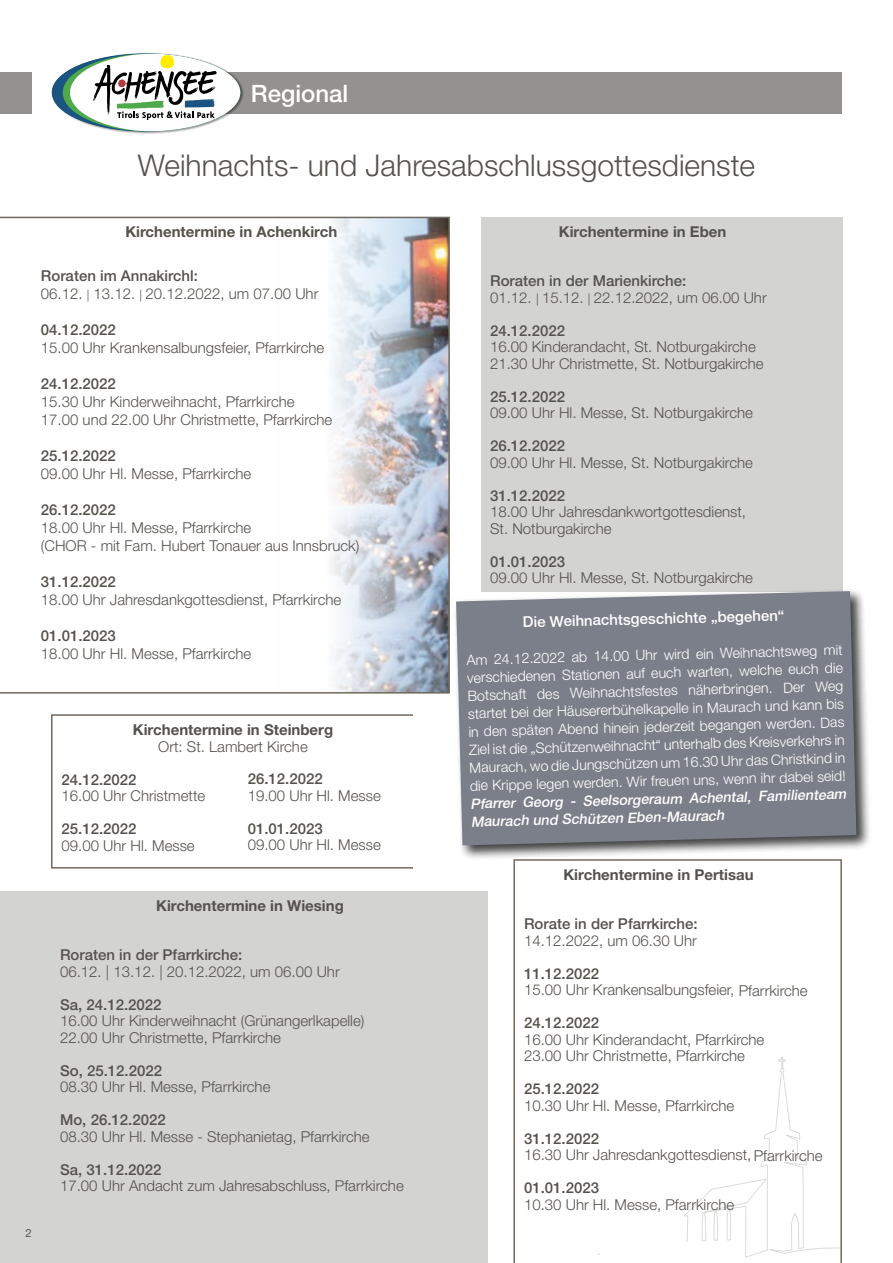
<style>
.page{position:relative;width:893px;height:1263px;background:#fff}
.page>*{position:absolute;margin:0;border:0;box-sizing:border-box;transform-origin:0 0}
.t1{font:300 30px "Helvetica Neue LT Pro";color:#55524e}
.t2{font:500 24px "Helvetica Neue LT Pro";color:#fff}
.t3{font:300 15px/16.5px "Helvetica Neue LT Pro";color:#55524e}
.t4{font:500 15px "Helvetica Neue LT Pro";color:#55524e}
.t5{font:700 15px "Helvetica Neue LT Pro";color:#55524e}
.t6{font:500 15px "Helvetica Neue LT Pro";color:#fff}
.t7{font:300 14.25px/18px "Helvetica Neue LT Pro";color:#fff;text-align:justify}
.t8{font:italic 500 14.25px/17.5px "Helvetica Neue LT Pro";color:#fff}
.t9{font:11.25px "Helvetica Neue LT Pro";color:#55524e}
.s1{font-weight:500}
.s2{font-size:12px}
</style>
<div class="page">
<div style="left:72px;top:73px;width:770px;height:41px;background:#949290"></div>
<img style="left:51px;top:72px;width:193px;height:62px">
<svg style="left:52px;top:53px;width:188px;height:78px"></svg>
<div style="left:0;top:73px;width:32px;height:41px;background:#949290"></div>
<svg style="left:0;top:217px;width:450px;height:477px"></svg>
<div style="left:481px;top:217px;width:361px;height:375px;background:#d3d3d2"></div>
<div style="left:0;top:891px;width:487px;height:372px;background:#d3d3d2"></div>
<div style="left:453px;top:588px;width:419px;height:272px;background:#000;opacity:.75"></div>
<svg style="left:456px;top:591px;width:400px;height:254px;fill:#7b7f8a"></svg>
<svg style="left:513px;top:859px;width:329px;height:404px"></svg>
<div style="left:51px;top:714px;width:402px;height:154px;border:2px solid #70695f"></div>
<div style="left:414px;top:711px;width:43px;height:161px;background:#fff"></div>
<div style="left:601px;top:1242px;width:96px;height:16px;background:#fff"></div>
<h2 class="t2" style="left:251px;top:79px;width:99px">Regional</h2>
<h1 class="t1" style="left:138px;top:147px;width:619px">Weihnachts- und Jahresabschlussgottesdienste</h1>
<p class="t9" style="left:26px;top:1226px;width:8px">2</p>
<p class="t5" style="left:125px;top:223px;width:213px">Kirchentermine in Achenkirch</p>
<p class="t5" style="left:559px;top:222px;width:169px">Kirchentermine in Eben</p>
<p class="t3" style="left:490px;top:272px;width:278px"><span class="s1">Roraten in der Marienkirche:<br></span>01.12. <span class="s2">|</span> 15.12. <span class="s2">|</span> 22.12.2022, um 06.00 Uhr</p>
<p class="t4" style="left:490px;top:321px;width:77px">24.12.2022</p>
<p class="t3" style="left:490px;top:338px;width:275px">16.00 Kinderandacht, St. Notburgakirche<br>21.30 Uhr Christmette, St. Notburgakirche</p>
<p class="t4" style="left:490px;top:387px;width:77px">25.12.2022</p>
<p class="t3" style="left:490px;top:404px;width:264px">09.00 Uhr Hl. Messe, St. Notburgakirche</p>
<p class="t4" style="left:490px;top:437px;width:77px">26.12.2022</p>
<p class="t3" style="left:490px;top:454px;width:264px">09.00 Uhr Hl. Messe, St. Notburgakirche</p>
<p class="t4" style="left:490px;top:486px;width:77px">31.12.2022</p>
<p class="t3" style="left:490px;top:503px;width:257px">18.00 Uhr Jahresdankwortgottesdienst,<br>St. Notburgakirche</p>
<p class="t4" style="left:490px;top:552px;width:77px">01.01.2023</p>
<p class="t3" style="left:490px;top:569px;width:264px">09.00 Uhr Hl. Messe, St. Notburgakirche</p>
<p class="t3" style="left:41px;top:267px;width:279px;line-height:18px"><span class="s1">Roraten im Annakirchl:<br></span>06.12. <span class="s2">|</span> 13.12. <span class="s2">|</span> 20.12.2022, um 07.00 Uhr</p>
<p class="t4" style="left:41px;top:321px;width:77px">04.12.2022</p>
<p class="t3" style="left:41px;top:339px;width:285px">15.00 Uhr Krankensalbungsfeier, Pfarrkirche</p>
<p class="t4" style="left:41px;top:375px;width:77px">24.12.2022</p>
<p class="t3" style="left:41px;top:393px;width:293px;line-height:18px">15.30 Uhr Kinderweihnacht, Pfarrkirche<br>17.00 und 22.00 Uhr Christmette, Pfarrkirche</p>
<p class="t4" style="left:41px;top:447px;width:77px">25.12.2022</p>
<p class="t3" style="left:41px;top:465px;width:212px">09.00 Uhr Hl. Messe, Pfarrkirche</p>
<p class="t4" style="left:41px;top:501px;width:77px">26.12.2022</p>
<p class="t3" style="left:41px;top:519px;width:320px;line-height:18px">18.00 Uhr Hl. Messe, Pfarrkirche<br>(CHOR - mit Fam. Hubert Tonauer aus Innsbruck)</p>
<p class="t4" style="left:41px;top:573px;width:77px">31.12.2022</p>
<p class="t3" style="left:41px;top:591px;width:302px">18.00 Uhr Jahresdankgottesdienst, Pfarrkirche</p>
<p class="t4" style="left:41px;top:627px;width:77px">01.01.2023</p>
<p class="t3" style="left:41px;top:645px;width:212px">18.00 Uhr Hl. Messe, Pfarrkirche</p>
<p class="t6" style="left:522px;top:614px;width:263px;rotate:-2deg">Die Weihnachtsgeschichte „begehen“</p>
<p class="t7" style="left:465px;top:652px;width:378px;rotate:-2deg">Am 24.12.2022 ab 14.00 Uhr wird ein Weihnachtsweg mit verschiedenen Stationen auf euch warten, welche euch die Botschaft des Weihnachtsfestes näherbringen. Der Weg startet bei der Häusererbühelkapelle in Maurach und kann bis in den späten Abend hinein jederzeit begangen werden. Das Ziel ist die „Schützenweihnacht“ unterhalb des Kreisverkehrs in Maurach, wo die Jungschützen um 16.30 Uhr das Christkind in die Krippe legen werden. Wir freuen uns, wenn ihr dabei seid!</p>
<p class="t8" style="left:470px;top:796px;width:378px;rotate:-2deg">Pfarrer Georg - Seelsorgeraum Achental, Familienteam<br>Maurach und Schützen Eben-Maurach</p>
<p class="t5" style="left:133px;top:720px;width:202px">Kirchentermine in Steinberg</p>
<p class="t3" style="left:158px;top:738px;width:151px">Ort: St. Lambert Kirche</p>
<p class="t4" style="left:62px;top:770px;width:77px">24.12.2022</p>
<p class="t3" style="left:62px;top:787px;width:145px">16.00 Uhr Christmette</p>
<p class="t4" style="left:62px;top:820px;width:77px">25.12.2022</p>
<p class="t3" style="left:62px;top:837px;width:135px">09.00 Uhr Hl. Messe</p>
<p class="t4" style="left:248px;top:770px;width:77px">26.12.2022</p>
<p class="t3" style="left:248px;top:787px;width:135px">19.00 Uhr Hl. Messe</p>
<p class="t4" style="left:248px;top:819px;width:77px">01.01.2023</p>
<p class="t3" style="left:248px;top:836px;width:135px">09.00 Uhr Hl. Messe</p>
<p class="t5" style="left:156px;top:896px;width:189px">Kirchentermine in Wiesing</p>
<p class="t4" style="left:60px;top:946px;width:184px">Roraten in der Pfarrkirche:</p>
<p class="t3" style="left:60px;top:963px;width:281px">06.12. | 13.12. | 20.12.2022, um 06.00 Uhr</p>
<p class="t4" style="left:60px;top:995px;width:103px">Sa, 24.12.2022</p>
<p class="t3" style="left:60px;top:1012px;width:306px">16.00 Uhr Kinderweihnacht (Grünangerlkapelle)<br>22.00 Uhr Christmette, Pfarrkirche</p>
<p class="t4" style="left:60px;top:1061px;width:104px">So, 25.12.2022</p>
<p class="t3" style="left:60px;top:1078px;width:212px">08.30 Uhr Hl. Messe, Pfarrkirche</p>
<p class="t4" style="left:60px;top:1111px;width:107px">Mo, 26.12.2022</p>
<p class="t3" style="left:60px;top:1128px;width:311px">08.30 Uhr Hl. Messe - Stephanietag, Pfarrkirche</p>
<p class="t4" style="left:60px;top:1160px;width:103px">Sa, 31.12.2022</p>
<p class="t3" style="left:60px;top:1177px;width:345px">17.00 Uhr Andacht zum Jahresabschluss, Pfarrkirche</p>
<p class="t5" style="left:563px;top:865px;width:192px">Kirchentermine in Pertisau</p>
<p class="t4" style="left:524px;top:915px;width:175px">Rorate in der Pfarrkirche:</p>
<p class="t3" style="left:524px;top:932px;width:174px">14.12.2022, um 06.30 Uhr</p>
<p class="t4" style="left:524px;top:964px;width:77px">11.12.2022</p>
<p class="t3" style="left:524px;top:981px;width:285px">15.00 Uhr Krankensalbungsfeier, Pfarrkirche</p>
<p class="t4" style="left:524px;top:1014px;width:77px">24.12.2022</p>
<p class="t3" style="left:524px;top:1031px;width:242px">16.00 Uhr Kinderandacht, Pfarrkirche<br>23.00 Uhr Christmette, Pfarrkirche</p>
<p class="t4" style="left:524px;top:1080px;width:77px">25.12.2022</p>
<p class="t3" style="left:524px;top:1097px;width:212px">10.30 Uhr Hl. Messe, Pfarrkirche</p>
<p class="t4" style="left:524px;top:1129px;width:77px">31.12.2022</p>
<p class="t3" style="left:524px;top:1146px;width:300px">16.30 Uhr Jahresdankgottesdienst, Pfarrkirche</p>
<p class="t4" style="left:524px;top:1179px;width:77px">01.01.2023</p>
<p class="t3" style="left:524px;top:1196px;width:212px">10.30 Uhr Hl. Messe, Pfarrkirche</p>
</div>
